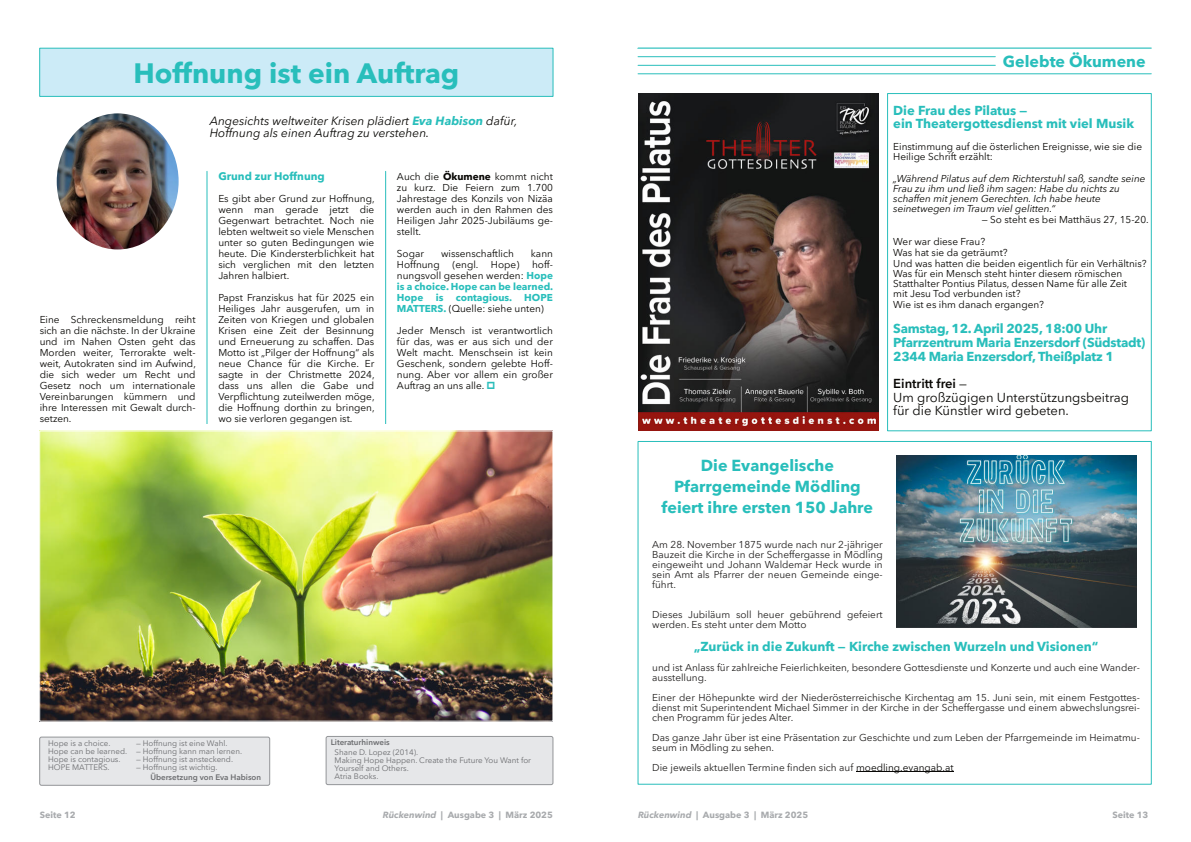
<style>
.page{position:relative;width:1191px;height:842px;background:#fff}
.page>*{position:absolute;margin:0;border:0;box-sizing:border-box;transform-origin:0 0}
.t1{font:700 28px "Avenir Next LT Pro";color:#28bebb}
.t2{font:700 16px/21px "Avenir Next LT Pro";color:#28bebb;text-align:center}
.t3{font:700 13px/13px "Avenir Next LT Pro";color:#28bebb}
.t4{font:700 13px/14px "Avenir Next LT Pro";letter-spacing:-.02em;color:#28bebb}
.t5{font:13px/13.5px "Avenir Next LT Pro";color:#080704}
.t6{font:italic 12px/12px "Avenir Next LT Pro";color:#080704}
.t7{font:700 11px "Avenir Next LT Pro";color:#28bebb}
.t8{font:10px/11px "Avenir Next LT Pro";color:#080704;text-align:justify}
.t9{font:10px/10px "Avenir Next LT Pro";color:#22201f}
.t10{font:italic 10px/10px "Avenir Next LT Pro";color:#080704}
.t11{font:700 10px/11px "Avenir Next LT Pro";color:#28bebb;text-align:justify}
.t12{font:700 9px "Avenir Next LT Pro";color:#a8aaad}
.t13{font:8px/8px "Avenir Next LT Pro";color:#6c6d70}
.t14{font:600 8px "Avenir Next LT Pro";color:#6c6d70}
.s1{font-weight:700;color:#28bebb}
.s2{font-weight:600}
.s3{font-weight:700}
.s4{font-weight:400;color:#080704}
.s5{color:#080705}
.s6{font-style:italic}
</style>
<div class="page">
<img style="left:57px;top:113px;width:122px;height:136px">
<div style="left:39px;top:48px;width:514px;height:49px;background:#ccebf7;border:1px solid #28bebb"></div>
<div style="left:887px;top:93px;width:264px;height:338px;border:1px solid #28bebb"></div>
<hr style="left:856px;top:771px;width:97px;height:1px;background:#080705">
<hr style="left:206px;top:171px;width:1px;height:605px;background:#28bebc">
<hr style="left:385px;top:171px;width:1px;height:605px;background:#28bebc">
<div style="left:204px;top:424px;width:184px;height:357px;background:#fff"></div>
<img style="left:41px;top:432px;width:510px;height:288px">
<div style="left:39px;top:430px;width:514px;height:292px;border:1px solid #fff"></div>
<img style="left:638px;top:94px;width:240px;height:337px">
<hr style="left:638px;top:48px;width:513px;height:1px;background:#28bebc">
<hr style="left:638px;top:56px;width:357px;height:1px;background:#28bebc">
<hr style="left:638px;top:73px;width:513px;height:1px;background:#28bebc">
<hr style="left:638px;top:65px;width:357px;height:1px;background:#28bebc">
<div style="left:39px;top:737px;width:231px;height:49px;background:#e6e7e9;border:1px solid #939598;border-radius:2px"></div>
<div style="left:325px;top:736px;width:228px;height:49px;background:#e6e7e9;border:1px solid #939598;border-radius:2px"></div>
<img style="left:896px;top:455px;width:240px;height:173px">
<h2 class="t2" style="left:1003px;top:52px;width:144px">Gelebte Ökumene</h2>
<h1 class="t1" style="left:133px;top:62px;width:327px">Hoffnung ist ein Auftrag</h1>
<p class="t6" style="left:210px;top:116px;width:309px">Angesichts weltweiter Krisen plädiert <span class="s1">Eva Habison</span> dafür,<br>Hoffnung als einen Auftrag zu verstehen.</p>
<h3 class="t3" style="left:893px;top:105px;width:242px">Die Frau des Pilatus —<br>ein Theatergottesdienst mit viel Musik</h3>
<p class="t8" style="left:893px;top:142px;width:250px;line-height:10px">Einstimmung auf die österlichen Ereignisse, wie sie die<br>Heilige Schrift erzählt:</p>
<p class="t10" style="left:893px;top:174px;width:254px">„Während Pilatus auf dem Richterstuhl saß, sandte seine Frau zu ihm und ließ ihm sagen: Habe du nichts zu schaffen mit jenem Gerechten. Ich habe heute seinetwegen im Traum viel gelitten.“</p>
<p class="t8" style="left:981px;top:215px;width:168px">— So steht es bei Matthäus 27, 15-20.</p>
<p class="t8" style="left:893px;top:237px;width:255px;text-align:left">Wer war diese Frau?<br>Was hat sie da geträumt?<br>Und was hatten die beiden eigentlich für ein Verhältnis?</p>
<p class="t8" style="left:893px;top:269px;width:235px;line-height:10px;text-align:left">Was für ein Mensch steht hinter diesem römischen<br>Statthalter Pontius Pilatus, dessen Name für alle Zeit mit Jesu Tod verbunden ist?</p>
<p class="t8" style="left:893px;top:300px;width:152px">Wie ist es ihm danach ergangen?</p>
<h3 class="t4" style="left:893px;top:322px;width:254px">Samstag, 12. April 2025, 18:00 Uhr<br>Pfarrzentrum Maria Enzersdorf (Südstadt)<br>2344 Maria Enzersdorf, Theißplatz 1</h3>
<h3 class="t5" style="left:893px;top:378px;width:237px"><span class="s2">Eintritt frei</span> —<br>Um großzügigen Unterstützungsbeitrag für die Künstler wird gebeten.</h3>
<p class="t8" style="left:397px;top:172px;width:157px">Auch die <span class="s3">Ökumene</span> kommt nicht zu kurz. Die Feiern zum 1.700<br>Jahrestage des Konzils von Nizäa werden auch in den Rahmen des Heiligen Jahr 2025-Jubiläums ge&shy;stellt.</p>
<p class="t8" style="left:397px;top:249px;width:29px">Sogar</p>
<p class="t8" style="left:441px;top:249px;width:74px">wissenschaftlich</p>
<p class="t8" style="left:531px;top:249px;width:24px">kann</p>
<p class="t8" style="left:397px;top:260px;width:44px">Hoffnung</p>
<p class="t8" style="left:452px;top:260px;width:68px">(engl. Hope)</p>
<p class="t7" style="left:218px;top:171px;width:108px">Grund zur Hoffnung</p>
<p class="t8" style="left:218px;top:194px;width:158px">Es gibt aber Grund zur Hoffnung, wenn man gerade jetzt die Gegenwart betrachtet. Noch nie lebten weltweit so viele Menschen unter so guten Bedingungen wie heute. Die Kindersterblichkeit hat sich verglichen mit den letzten Jahren halbiert.</p>
<p class="t8" style="left:218px;top:293px;width:158px">Papst Franziskus hat für 2025 ein Heiliges Jahr ausgerufen, um in Zeiten von Kriegen und globalen Krisen eine Zeit der Besinnung und Erneuerung zu schaffen. Das Motto ist „Pilger der Hoffnung“ als neue Chance für die Kirche. Er sagte in der Christmette 2024, dass uns allen die Gabe und Verpflichtung zuteilwerden möge, die Hoffnung dorthin zu bringen, wo sie verloren gegangen ist.</p>
<p class="t11" style="left:397px;top:260px;width:158px;text-indent:135px"><span class="s4">hoff&shy;nungsvoll gesehen werden:</span> Hope is a choice. Hope can be learned.<br>Hope is contagious. HOPE MATTERS. <span class="s4">(Quelle: siehe unten)</span></p>
<p class="t8" style="left:397px;top:326px;width:157px">Jeder Mensch ist verantwortlich für das, was er aus sich und der Welt macht. Menschsein ist kein Geschenk, sondern gelebte Hoff&shy;nung. Aber vor allem ein großer Auftrag an uns alle.</p>
<p class="t8" style="left:40px;top:315px;width:158px">Eine Schreckensmeldung reiht sich an die nächste. In der Ukraine und im Nahen Osten geht das Morden weiter, Terrorakte welt&shy;weit, Autokraten sind im Aufwind, die sich weder um Recht und Gesetz noch um internationale Vereinbarungen kümmern und ihre Interessen mit Gewalt durch&shy;setzen.</p>
<p class="t13" style="left:48px;top:740px;width:195px;text-indent:88px">— Hoffnung ist eine Wahl.<br>Hope can be learned. — Hoffnung kann man lernen.<br>Hope is contagious.</p>
<p class="t13" style="left:48px;top:740px;width:64px">Hope is a choice.</p>
<p class="t13" style="left:136px;top:756px;width:99px">— Hoffnung ist ansteckend.</p>
<p class="t13" style="left:48px;top:764px;width:63px">HOPE MATTERS.</p>
<p class="t13" style="left:136px;top:764px;width:83px">— Hoffnung ist wichtig.</p>
<p class="t14" style="left:150px;top:773px;width:112px">Übersetzung von Eva Habison</p>
<p class="t14" style="left:331px;top:739px;width:60px">Literaturhinweis</p>
<p class="t13" style="left:334px;top:749px;width:198px">Shane D. Lopez (2014).<br>Making Hope Happen. Create the Future You Want for<br>Yourself and Others.<br>Atria Books.</p>
<h2 class="t2" style="left:661px;top:456px;width:213px">Die Evangelische<br>Pfarrgemeinde Mödling feiert ihre ersten 150 Jahre</h2>
<p class="t9" style="left:652px;top:540px;width:232px;text-align:justify">Am 28. November 1875 wurde nach nur 2-jähriger Bauzeit die Kirche in der Scheffergasse in Mödling eingeweiht und Johann Waldemar Heck wurde in sein Amt als Pfarrer der neuen Gemeinde einge&shy;führt.</p>
<p class="t9" style="left:652px;top:610px;width:232px">Dieses Jubiläum soll heuer gebührend gefeiert werden. Es steht unter dem Motto</p>
<h3 class="t3" style="left:694px;top:641px;width:406px">„Zurück in die Zukunft — Kirche zwischen Wurzeln und Visionen“</h3>
<p class="t9" style="left:652px;top:663px;width:489px">und ist Anlass für zahlreiche Feierlichkeiten, besondere Gottesdienste und Konzerte und auch eine Wander&shy;ausstellung.</p>
<p class="t9" style="left:652px;top:693px;width:489px;text-align:justify">Einer der Höhepunkte wird der Niederösterreichische Kirchentag am 15. Juni sein, mit einem Festgottes&shy;dienst mit Superintendent Michael Simmer in der Kirche in der Scheffergasse und einem abwechslungsrei&shy;chen Programm für jedes Alter.</p>
<p class="t9" style="left:652px;top:733px;width:489px">Das ganze Jahr über ist eine Präsentation zur Geschichte und zum Leben der Pfarrgemeinde im Heimatmu&shy;seum in Mödling zu sehen.</p>
<p class="t9" style="left:652px;top:763px;width:303px">Die jeweils aktuellen Termine finden sich auf <span class="s5">moedling.evangab.at</span></p>
<p class="t12" style="left:40px;top:811px;width:37px">Seite 12</p>
<p class="t12" style="left:383px;top:811px;width:172px"><span class="s6">Rückenwind</span> | Ausgabe 3 | März 2025</p>
<p class="t12" style="left:638px;top:811px;width:172px"><span class="s6">Rückenwind</span> | Ausgabe 3 | März 2025</p>
<p class="t12" style="left:1112px;top:811px;width:37px">Seite 13</p>
</div>
